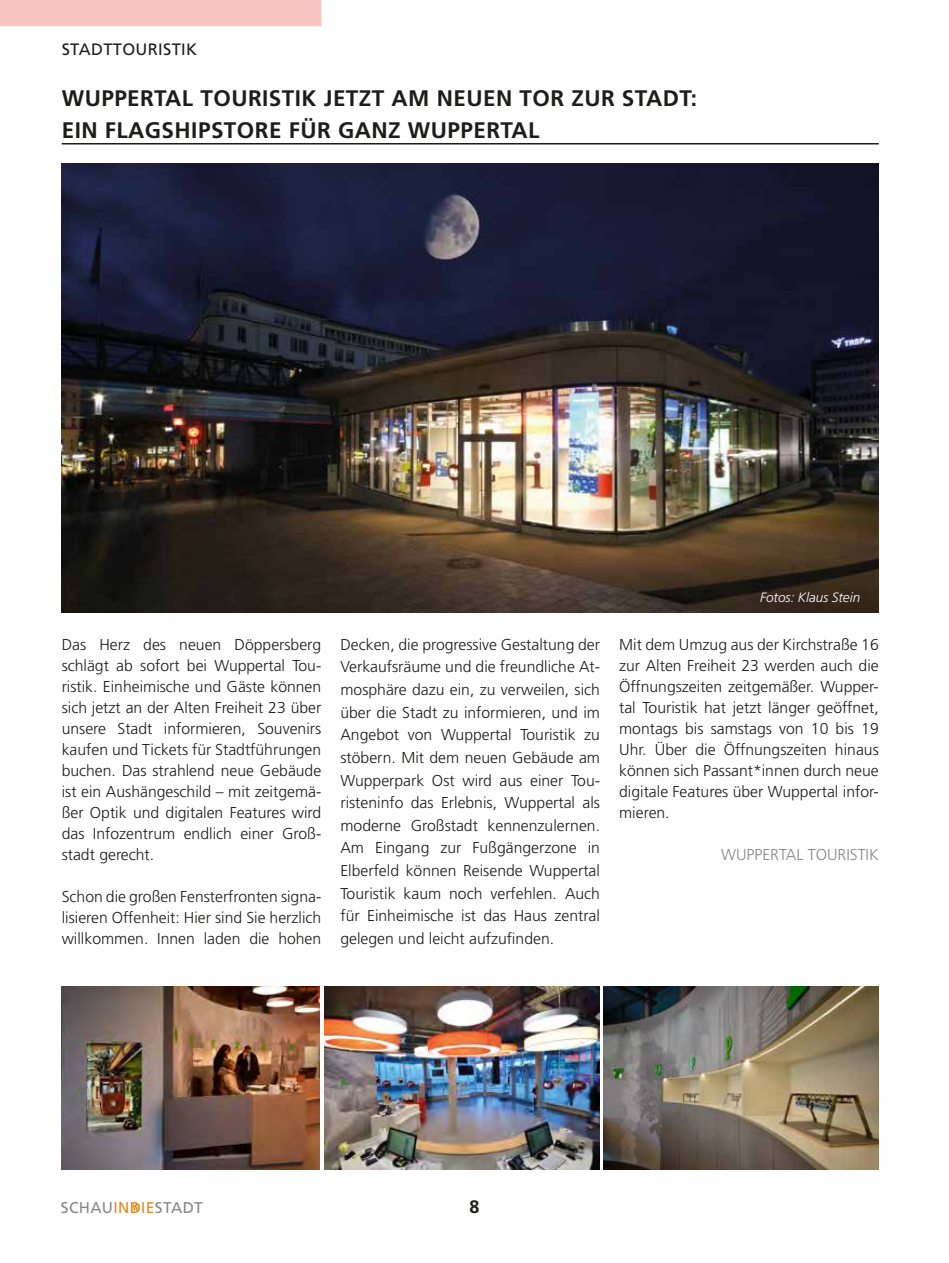
<style>
.page{position:relative;width:949px;height:1263px;background:#fff}
.page>*{position:absolute;margin:0;border:0;box-sizing:border-box;transform-origin:0 0}
.t1{font:700 22.5px/31.5px "Frutiger LT";letter-spacing:.02em;color:#1d1d1b}
.t2{font:700 18px "Frutiger LT";color:#1d1d1b}
.t3{font:16.5px "Frutiger LT";letter-spacing:.02em;color:#1d1d1b}
.t4{font:300 15.75px/21px "Frutiger LT";color:#1d1d1b;text-align:justify}
.t5{font:300 15.75px "Frutiger LT";color:#878787}
.t6{font:15.6px "Frutiger LT";letter-spacing:.02em;color:#878787}
.t7{font:italic 300 13.5px "Frutiger LT";color:#fff}
.s1{color:#df8b1f}
</style>
<div class="page">
<svg style="left:132px;top:1204px;width:6px;height:7px"></svg>
<div style="left:0;top:0;width:321px;height:26px;background:#f8c4c3"></div>
<hr style="left:62px;top:143px;width:816px;height:1px;background:#1d1d1b">
<img style="left:62px;top:163px;width:816px;height:449px">
<img style="left:324px;top:986px;width:275px;height:183px">
<img style="left:62px;top:986px;width:257px;height:183px">
<img style="left:603px;top:986px;width:275px;height:183px">
<p class="t3" style="left:62px;top:39px;width:137px">STADTTOURISTIK</p>
<h1 class="t1" style="left:62px;top:83px;width:636px">WUPPERTAL TOURISTIK JETZT AM NEUEN TOR ZUR STADT:<br>EIN FLAGSHIPSTORE FÜR GANZ WUPPERTAL</h1>
<p class="t7" style="left:759px;top:590px;width:102px">Fotos: Klaus Stein</p>
<p class="t4" style="left:62px;top:634px;width:261px">Das Herz des neuen Döppersberg schlägt ab sofort bei Wuppertal Tou&shy;ristik. Einheimische und Gäste können sich jetzt an der Alten Freiheit 23 über unsere Stadt informieren, Souvenirs kaufen und Tickets für Stadtführungen buchen. Das strahlend neue Gebäude ist ein Aushängeschild – mit zeitgemä&shy;ßer Optik und digitalen Features wird das Infozentrum endlich einer Groß&shy;stadt gerecht.</p>
<p class="t4" style="left:62px;top:886px;width:261px">Schon die großen Fensterfronten signa&shy;lisieren Offenheit: Hier sind Sie herzlich willkommen. Innen laden die hohen</p>
<p class="t4" style="left:340px;top:633px;width:261px;line-height:22.6px">Decken, die progressive Gestaltung der Verkaufsräume und die freundliche At&shy;mosphäre dazu ein, zu verweilen, sich über die Stadt zu informieren, und im Angebot von Wuppertal Touristik zu stöbern. Mit dem neuen Gebäude am Wupperpark Ost wird aus einer Tou&shy;risteninfo das Erlebnis, Wuppertal als moderne Großstadt kennenzulernen.<br>Am Eingang zur Fußgängerzone in Elberfeld können Reisende Wuppertal Touristik kaum noch verfehlen. Auch für Einheimische ist das Haus zentral gelegen und leicht aufzufinden.</p>
<p class="t4" style="left:619px;top:634px;width:261px">Mit dem Umzug aus der Kirchstraße 16 zur Alten Freiheit 23 werden auch die Öffnungszeiten zeitgemäßer. Wupper&shy;tal Touristik hat jetzt länger geöffnet, montags bis samstags von 10 bis 19<br>Uhr. Über die Öffnungszeiten hinaus können sich Passant*innen durch neue digitale Features über Wuppertal infor&shy;mieren.</p>
<p class="t5" style="left:721px;top:845px;width:159px">WUPPERTAL TOURISTIK</p>
<p class="t6" style="left:61px;top:1198px;width:143px">SCHAU<span class="s1">INDIE</span>STADT</p>
<p class="t2" style="left:469px;top:1196px;width:12px">8</p>
</div>
